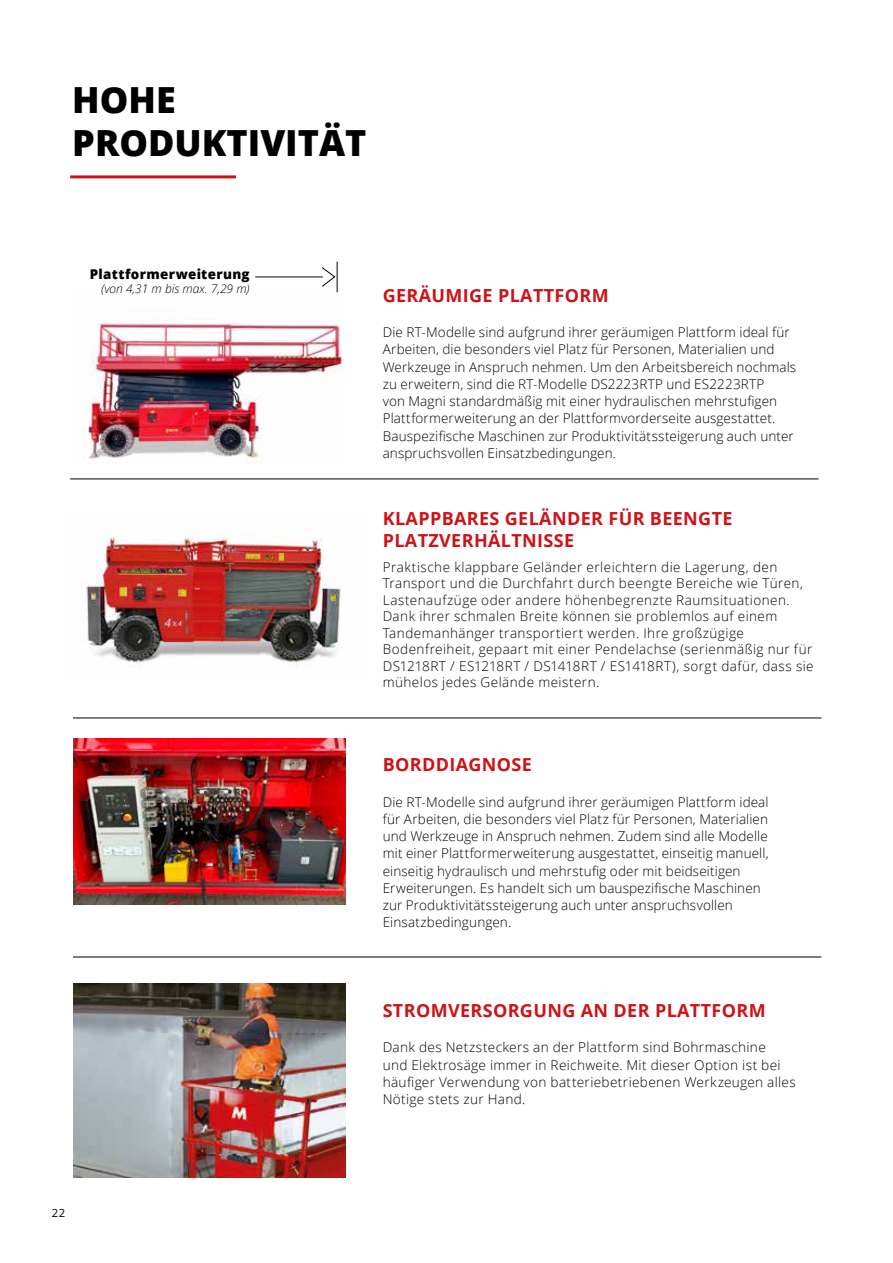
<style>
.page{position:relative;width:893px;height:1263px;background:#fff}
.page>*{position:absolute;margin:0;border:0;box-sizing:border-box;transform-origin:0 0}
.t1{font:800 36px/43.2px "Open Sans";color:#000}
.t2{font:700 18px/21.6px "Open Sans";letter-spacing:.02em;color:#cd1316}
.t3{font:300 13.5px/17.2px "Open Sans";letter-spacing:.015em;color:#000}
.t4{font:300 13.5px/16.5px "Open Sans";letter-spacing:.035em;color:#000}
.t5{font:800 13.5px "Open Sans";letter-spacing:.025em;color:#000}
.t6{font:italic 300 12px "Open Sans";color:#000}
.t7{font:11.25px "Open Sans";color:#000}
</style>
<div class="page">
<img style="left:84px;top:319px;width:261px;height:145px">
<img style="left:73px;top:739px;width:272px;height:166px">
<hr style="left:70px;top:479px;width:749px;height:1px;background:#000">
<hr style="left:73px;top:718px;width:748px;height:1px;background:#000">
<hr style="left:73px;top:957px;width:748px;height:1px;background:#000">
<img style="left:73px;top:983px;width:272px;height:195px">
<hr style="left:337px;top:262px;width:1px;height:30px;background:#000">
<hr style="left:256px;top:277px;width:66px;height:1px;background:#000">
<svg style="left:322px;top:267px;width:13px;height:20px"></svg>
<img style="left:80px;top:529px;width:261px;height:138px">
<hr style="left:70px;top:175px;width:166px;height:3px;background:#cd1316">
<h1 class="t1" style="left:72px;top:76px;width:296px">HOHE<br>PRODUKTIVITÄT</h1>
<p class="t5" style="left:90px;top:263px;width:161px">Plattformerweiterung</p>
<p class="t6" style="left:101px;top:280px;width:150px">(von 4,31 m bis max. 7,29 m)</p>
<p class="t7" style="left:52px;top:1205px;width:15px">22</p>
<h2 class="t2" style="left:383px;top:284px;width:228px">GERÄUMIGE PLATTFORM</h2>
<p class="t3" style="left:383px;top:323px;width:415px">Die RT-Modelle sind aufgrund ihrer geräumigen Plattform ideal für Arbeiten, die besonders viel Platz für Personen, Materialien und Werkzeuge in Anspruch nehmen. Um den Arbeitsbereich nochmals zu erweitern, sind die RT-Modelle DS2223RTP und ES2223RTP<br>von Magni standardmäßig mit einer hydraulischen mehrstufigen Plattformerweiterung an der Plattformvorderseite ausgestattet.<br>Bauspezifische Maschinen zur Produktivitätssteigerung auch unter anspruchsvollen Einsatzbedingungen.</p>
<h2 class="t2" style="left:383px;top:507px;width:351px">KLAPPBARES GELÄNDER FÜR BEENGTE<br>PLATZVERHÄLTNISSE</h2>
<p class="t4" style="left:383px;top:558px;width:432px">Praktische klappbare Geländer erleichtern die Lagerung, den Transport und die Durchfahrt durch beengte Bereiche wie Türen, Lastenaufzüge oder andere höhenbegrenzte Raumsituationen.<br>Dank ihrer schmalen Breite können sie problemlos auf einem Tandemanhänger transportiert werden. Ihre großzügige Bodenfreiheit, gepaart mit einer Pendelachse (serienmäßig nur für DS1218RT / ES1218RT / DS1418RT / ES1418RT), sorgt dafür, dass sie mühelos jedes Gelände meistern.</p>
<h2 class="t2" style="left:383px;top:754px;width:151px">BORDDIAGNOSE</h2>
<p class="t3" style="left:383px;top:793px;width:387px">Die RT-Modelle sind aufgrund ihrer geräumigen Plattform ideal für Arbeiten, die besonders viel Platz für Personen, Materialien und Werkzeuge in Anspruch nehmen. Zudem sind alle Modelle mit einer Plattformerweiterung ausgestattet, einseitig manuell, einseitig hydraulisch und mehrstufig oder mit beidseitigen Erweiterungen. Es handelt sich um bauspezifische Maschinen zur Produktivitätssteigerung auch unter anspruchsvollen Einsatzbedingungen.</p>
<h2 class="t2" style="left:383px;top:999px;width:384px">STROMVERSORGUNG AN DER PLATTFORM</h2>
<p class="t3" style="left:383px;top:1038px;width:415px">Dank des Netzsteckers an der Plattform sind Bohrmaschine<br>und Elektrosäge immer in Reichweite. Mit dieser Option ist bei häufiger Verwendung von batteriebetriebenen Werkzeugen alles Nötige stets zur Hand.</p>
</div>
